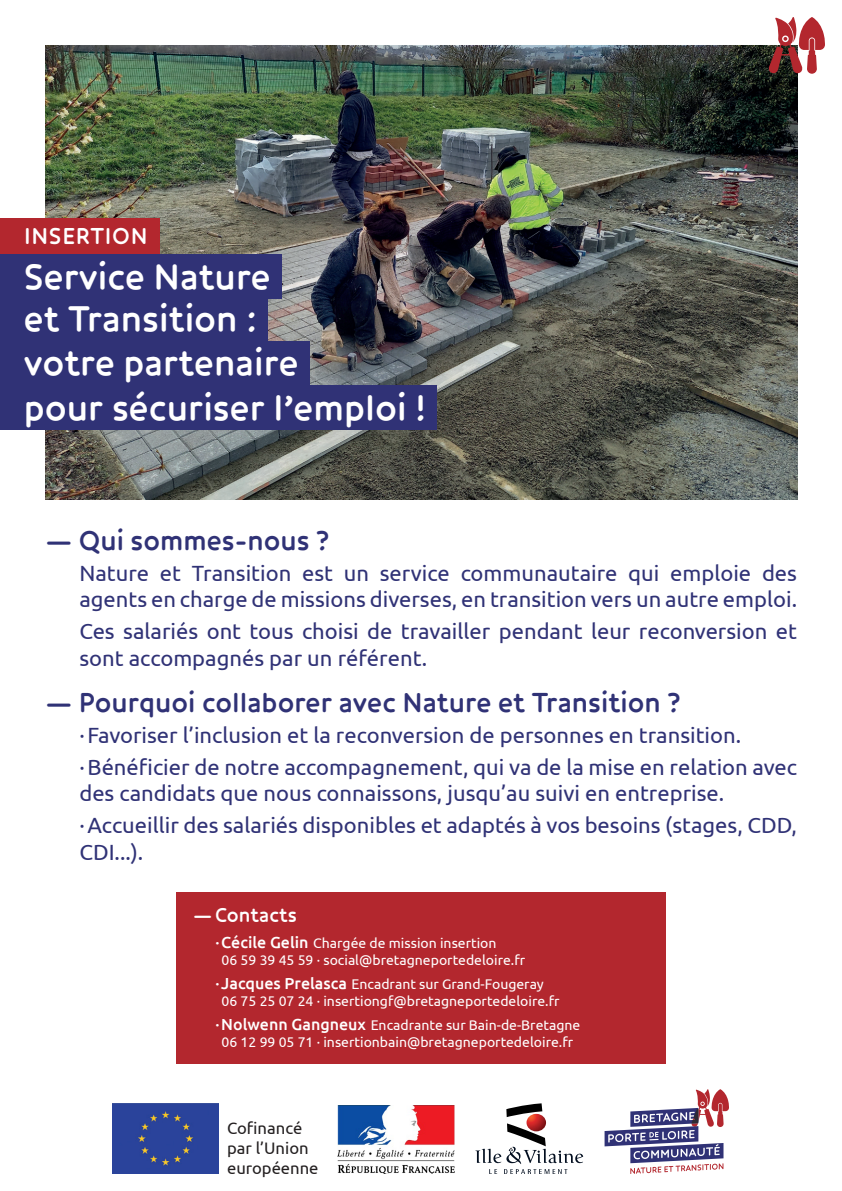
<style>
.page{position:relative;width:842px;height:1191px;background:#fff}
.page>*{position:absolute;margin:0;border:0;box-sizing:border-box;transform-origin:0 0}
.t1{font:700 36.8px/43.6px "Core Humanist Sans";color:#fff}
.t2{font:700 28px "Core Humanist Sans";color:#303276}
.t3{font:700 23.2px "Core Humanist Sans";letter-spacing:.03em;color:#fff}
.t4{font:22px/26.4px "Ubuntu";color:#303276}
.t5{font:700 20px "Core Humanist Sans";color:#fff}
.t6{font:16.6px/20px "Ubuntu";color:#231f20}
.t7{font:14px/16.8px "Ubuntu";color:#fff}
.s1{font-weight:500;font-size:16px}
</style>
<div class="page">
<img style="left:45px;top:45px;width:752px;height:454px">
<div style="left:0;top:218px;width:160px;height:36px;background:#b3272e"></div>
<div style="left:0;top:254px;width:282px;height:44px;background:#303276"></div>
<div style="left:0;top:297px;width:268px;height:44px;background:#303276"></div>
<div style="left:0;top:341px;width:310px;height:44px;background:#303276"></div>
<div style="left:0;top:385px;width:437px;height:45px;background:#303276"></div>
<div style="left:176px;top:892px;width:490px;height:171px;background:#b3272e"></div>
<svg style="left:769px;top:17px;width:56px;height:57px"></svg>
<svg style="left:604px;top:1089px;width:125px;height:85px"></svg>
<svg style="left:475px;top:1103px;width:108px;height:71px"></svg>
<img style="left:338px;top:1106px;width:116px;height:68px">
<div style="left:113px;top:1103px;width:106px;height:71px;background:#2a439b"></div>
<p class="t3" style="left:24px;top:221px;width:125px">INSERTION</p>
<h1 class="t1" style="left:24px;top:255px;width:403px">Service Nature<br>et Transition :<br>votre partenaire<br>pour sécuriser l’emploi !</h1>
<p class="t2" style="left:45px;top:521px;width:286px">— Qui sommes-nous ?</p>
<p class="t4" style="left:79px;top:559px;width:719px">Nature et Transition est un service communautaire qui emploie des agents en charge de missions diverses, en transition vers un autre emploi.</p>
<p class="t4" style="left:79px;top:617px;width:719px">Ces salariés ont tous choisi de travailler pendant leur reconversion et sont accompagnés par un référent.</p>
<p class="t2" style="left:45px;top:683px;width:637px">— Pourquoi collaborer avec Nature et Transition ?</p>
<p class="t4" style="left:79px;top:718px;width:719px;line-height:32px">·Favoriser l’inclusion et la reconversion de personnes en transition. ·Bénéficier de notre accompagnement, qui va de la mise en relation avec</p>
<p class="t4" style="left:79px;top:776px;width:719px;line-height:32px">des candidats que nous connaissons, jusqu’au suivi en entreprise. ·Accueillir des salariés disponibles et adaptés à vos besoins (stages, CDD,</p>
<p class="t4" style="left:79px;top:838px;width:66px">CDI...).</p>
<p class="t5" style="left:193px;top:901px;width:105px">—Contacts</p>
<p class="t7" style="left:222px;top:934px;width:305px;text-indent:-6px"><span class="s1">·Cécile Gelin</span> Chargée de mission insertion<br>06 59 39 45 59 · social@bretagneportedeloire.fr</p>
<p class="t7" style="left:222px;top:975px;width:339px;text-indent:-6px"><span class="s1">·Jacques Prelasca</span> Encadrant sur Grand-Fougeray<br>06 75 25 07 24 · insertiongf@bretagneportedeloire.fr</p>
<p class="t7" style="left:216px;top:1016px;width:366px;text-align:center"><span class="s1">·Nolwenn Gangneux</span> Encadrante sur Bain-de-Bretagne<br>06 12 99 05 71 · insertionbain@bretagneportedeloire.fr</p>
<p class="t6" style="left:227px;top:1117px;width:93px">Cofinancé par l’Union européenne</p>
</div>
